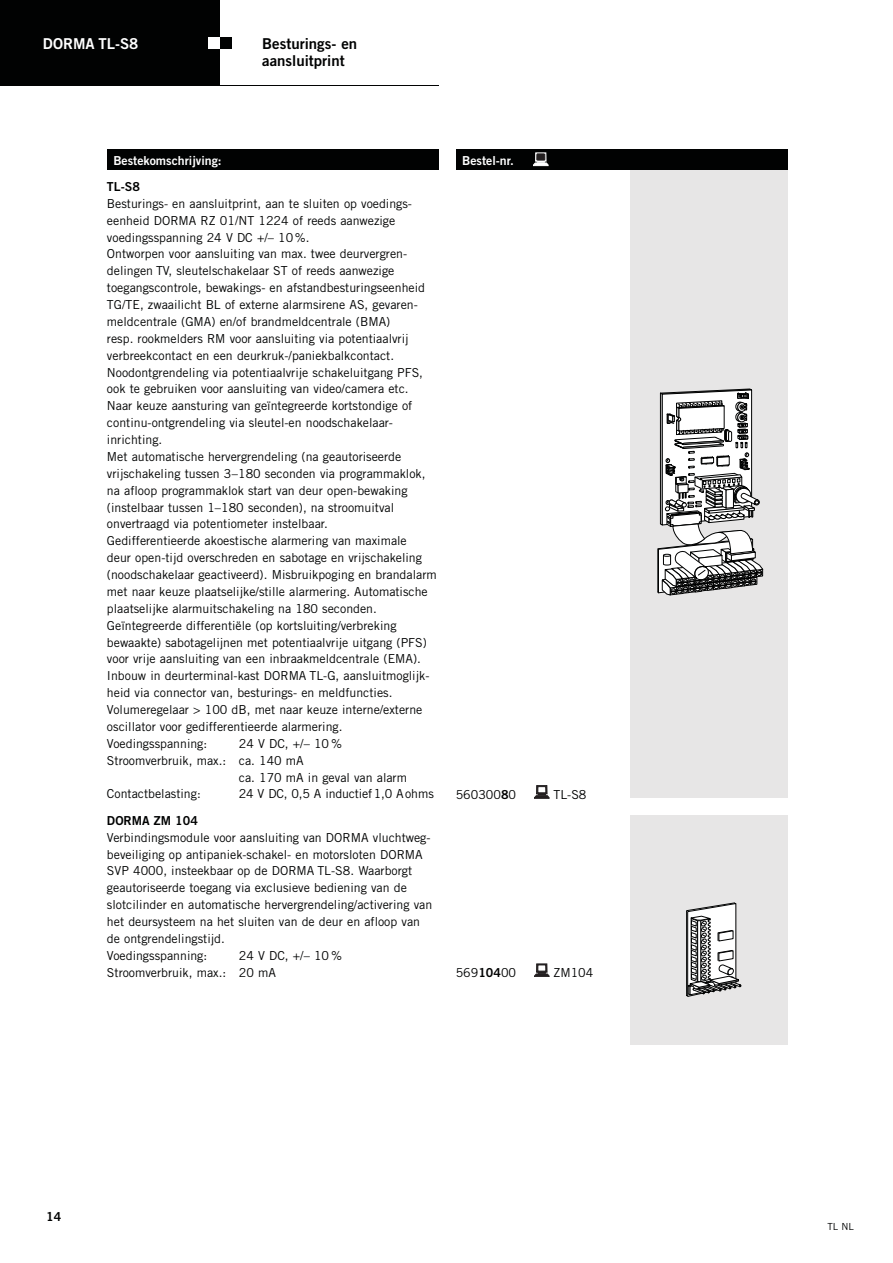
<style>
.page{position:relative;width:893px;height:1263px;background:#fff}
.page>*{position:absolute;margin:0;border:0;box-sizing:border-box;transform-origin:0 0}
.t1{font:15px/16.5px "Trade Gothic Bold Two";color:#010202}
.t2{font:15px "Trade Gothic Bold Two";color:#fff}
.t3{font:12.45px/16.8px "Trade Gothic";color:#010202}
.t4{font:12.45px "Trade Gothic Bold Two";color:#fff}
.t5{font:12.45px "Trade Gothic Bold Two";color:#010202}
.t6{font:9.75px "Trade Gothic";color:#010202}
.s1{font-family:"Trade Gothic Bold Two"}
</style>
<div class="page">
<div style="left:630px;top:169px;width:157px;height:629px;background:#e7e6e6"></div>
<svg style="left:657px;top:388px;width:107px;height:208px"></svg>
<div style="left:107px;top:149px;width:332px;height:21px;background:#010202"></div>
<div style="left:456px;top:149px;width:331px;height:21px;background:#010202"></div>
<svg style="left:534px;top:964px;width:15px;height:13px"></svg>
<div style="left:538px;top:965px;width:8px;height:6px;border:1px solid #231f20"></div>
<svg style="left:534px;top:786px;width:15px;height:12px"></svg>
<div style="left:538px;top:787px;width:8px;height:6px;border:1px solid #231f20"></div>
<svg style="left:533px;top:153px;width:15px;height:13px"></svg>
<div style="left:537px;top:154px;width:8px;height:6px;background:#231f20"></div>
<div style="left:537px;top:154px;width:8px;height:6px;border:1px solid #231f20"></div>
<div style="left:630px;top:815px;width:157px;height:230px;background:#e7e6e6"></div>
<svg style="left:686px;top:902px;width:56px;height:95px"></svg>
<div style="left:0;top:1px;width:220px;height:85px;background:#010202"></div>
<div style="left:220px;top:37px;width:11px;height:12px;background:#010202"></div>
<div style="left:208px;top:37px;width:12px;height:12px;background:#fff"></div>
<p class="t2" style="left:43px;top:38px;width:97px">DORMA TL-S8</p>
<p class="t1" style="left:262px;top:37px;width:97px">Besturings- en aansluitprint</p>
<p class="t4" style="left:113px;top:156px;width:110px">Bestekomschrijving:</p>
<p class="t4" style="left:462px;top:156px;width:53px">Bestel-nr.</p>
<p class="t5" style="left:107px;top:182px;width:34px">TL-S8</p>
<p class="t3" style="left:107px;top:196px;width:331px">Besturings- en aansluitprint, aan te sluiten op voedings&shy;eenheid DORMA RZ 01/NT 1224 of reeds aanwezige voedingsspanning 24 V DC +/– 10%.<br>Ontworpen voor aansluiting van max. twee deurvergren&shy;delingen TV, sleutelschakelaar ST of reeds aanwezige toegangscontrole, bewakings- en afstandbesturingseenheid TG/TE, zwaailicht BL of externe alarmsirene AS, gevaren&shy;meldcentrale (GMA) en/of brandmeldcentrale (BMA)<br>resp. rookmelders RM voor aansluiting via potentiaalvrij verbreekcontact en een deurkruk-/paniekbalkcontact.<br>Noodontgrendeling via potentiaalvrije schakeluitgang PFS, ook te gebruiken voor aansluiting van video/camera etc.<br>Naar keuze aansturing van geïntegreerde kortstondige of continu-ontgrendeling via sleutel-en noodschakelaar&shy;inrichting.<br>Met automatische hervergrendeling (na geautoriseerde vrijschakeling tussen 3–180 seconden via programmaklok, na afloop programmaklok start van deur open-bewaking (instelbaar tussen 1–180 seconden), na stroomuitval onvertraagd via potentiometer instelbaar.<br>Gedifferentieerde akoestische alarmering van maximale<br>deur open-tijd overschreden en sabotage en vrijschakeling (noodschakelaar geactiveerd). Misbruikpoging en brandalarm met naar keuze plaatselijke/stille alarmering. Automatische plaatselijke alarmuitschakeling na 180 seconden.<br>Geïntegreerde differentiële (op kortsluiting/verbreking bewaakte) sabotagelijnen met potentiaalvrije uitgang (PFS) voor vrije aansluiting van een inbraakmeldcentrale (EMA).<br>Inbouw in deurterminal-kast DORMA TL-G, aansluitmoglijk&shy;heid via connector van, besturings- en meldfuncties.<br>Volumeregelaar &gt; 100 dB, met naar keuze interne/externe oscillator voor gedifferentieerde alarmering.<br>Voedingsspanning:</p>
<p class="t3" style="left:239px;top:736px;width:105px">24 V DC, +/– 10 %</p>
<p class="t3" style="left:107px;top:753px;width:198px">Stroomverbruik, max.: ca. 140 mA</p>
<p class="t3" style="left:239px;top:770px;width:170px">ca. 170 mA in geval van alarm</p>
<p class="t3" style="left:107px;top:787px;width:95px">Contactbelasting:</p>
<p class="t3" style="left:239px;top:787px;width:197px">24 V DC, 0,5 A inductief1,0 Aohms</p>
<p class="t5" style="left:107px;top:816px;width:92px">DORMA ZM 104</p>
<p class="t3" style="left:107px;top:830px;width:327px">Verbindingsmodule voor aansluiting van DORMA vluchtweg&shy;beveiliging op antipaniek-schakel- en motorsloten DORMA SVP 4000, insteekbaar op de DORMA TL-S8. Waarborgt geautoriseerde toegang via exclusieve bediening van de slotcilinder en automatische hervergrendeling/activering van het deursysteem na het sluiten van de deur en afloop van de ontgrendelingstijd.<br>Voedingsspanning:</p>
<p class="t3" style="left:107px;top:948px;width:237px;text-indent:132px">24 V DC, +/– 10 %<br>Stroomverbruik, max.: 20 mA</p>
<p class="t3" style="left:456px;top:787px;width:62px">560300<span class="s1">8</span>0</p>
<p class="t3" style="left:553px;top:787px;width:34px">TL-S8</p>
<p class="t3" style="left:456px;top:965px;width:62px">569<span class="s1">104</span>00</p>
<p class="t3" style="left:553px;top:965px;width:41px">ZM104</p>
<p class="t5" style="left:46px;top:1212px;width:17px">14</p>
<p class="t6" style="left:827px;top:1223px;width:28px">TL NL</p>
</div>
